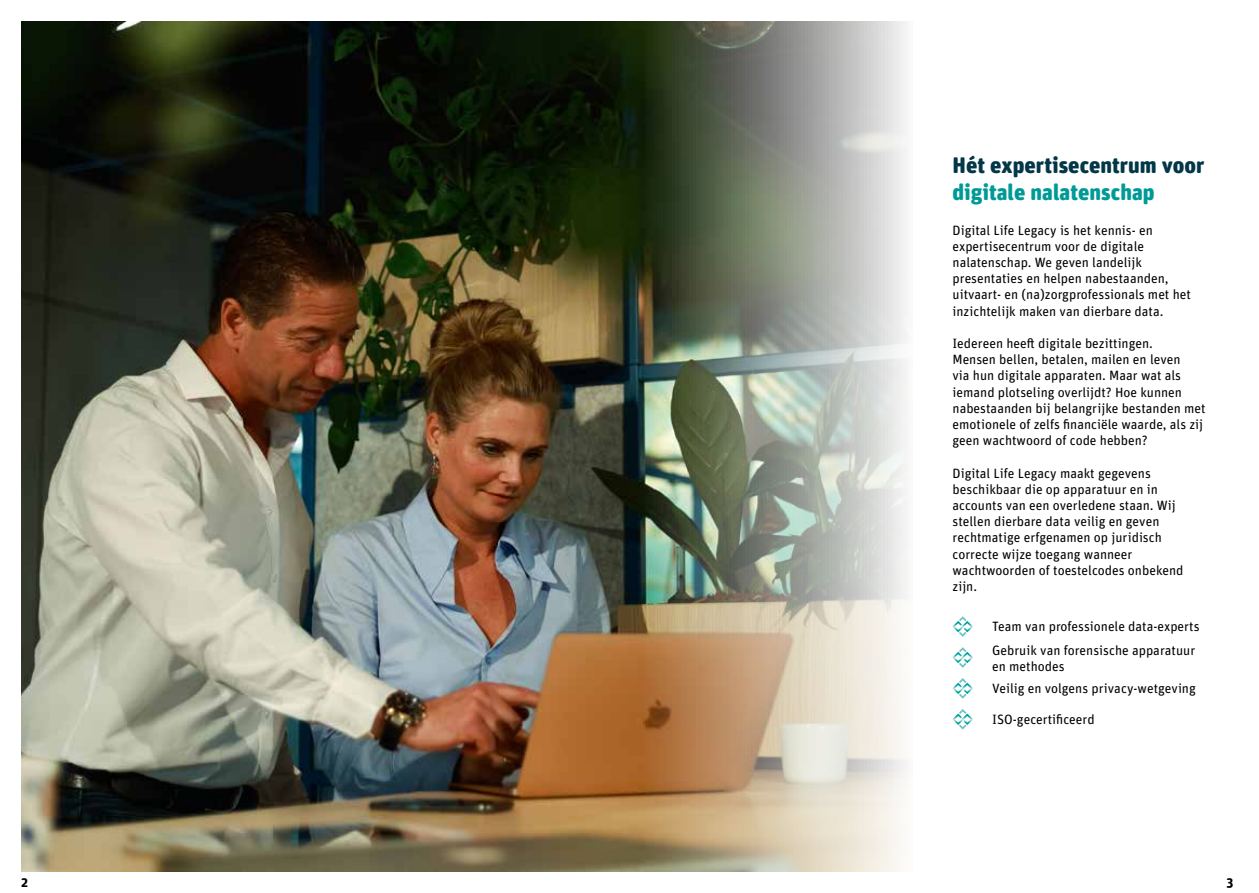
<style>
.page{position:relative;width:1259px;height:893px;background:#fff}
.page>*{position:absolute;margin:0;border:0;box-sizing:border-box;transform-origin:0 0}
.t1{font:900 22.5px "Unit Rounded Pro";color:#033747}
.t2{font:900 22.5px "Unit Rounded Pro";color:#009a96}
.t3{font:13.5px/16.2px "Unit Rounded Pro";color:#000}
.t4{font:700 13.5px "Unit Rounded Pro";color:#000}
</style>
<div class="page">
<img style="left:21px;top:21px;width:885px;height:851px">
<svg style="left:952px;top:616px;width:21px;height:21px"></svg>
<svg style="left:952px;top:647px;width:21px;height:21px"></svg>
<svg style="left:952px;top:678px;width:21px;height:21px"></svg>
<svg style="left:952px;top:709px;width:21px;height:20px"></svg>
<h1 class="t1" style="left:952px;top:149px;width:253px">Hét expertisecentrum voor</h1>
<h1 class="t2" style="left:952px;top:176px;width:203px">digitale nalatenschap</h1>
<p class="t3" style="left:952px;top:221px;width:240px">Digital Life Legacy is het kennis- en expertisecentrum voor de digitale nalatenschap. We geven landelijk presentaties en helpen nabestaanden, uitvaart- en (na)zorgprofessionals met het inzichtelijk maken van dierbare data.</p>
<p class="t3" style="left:952px;top:335px;width:254px">Iedereen heeft digitale bezittingen.<br>Mensen bellen, betalen, mailen en leven<br>via hun digitale apparaten. Maar wat als iemand plotseling overlijdt? Hoe kunnen nabestaanden bij belangrijke bestanden met emotionele of zelfs financiële waarde, als zij geen wachtwoord of code hebben?</p>
<p class="t3" style="left:952px;top:464px;width:232px">Digital Life Legacy maakt gegevens beschikbaar die op apparatuur en in accounts van een overledene staan. Wij stellen dierbare data veilig en geven rechtmatige erfgenamen op juridisch correcte wijze toegang wanneer wachtwoorden of toestelcodes onbekend zijn.</p>
<p class="t3" style="left:992px;top:614px;width:209px;line-height:23.9px">Team van professionele data-experts<br>Gebruik van forensische apparatuur</p>
<p class="t3" style="left:992px;top:655px;width:205px;line-height:21.8px">en methodes<br>Veilig en volgens privacy-wetgeving</p>
<p class="t3" style="left:992px;top:710px;width:104px">ISO-gecertificeerd</p>
<p class="t4" style="left:21px;top:872px;width:8px">2</p>
<p class="t4" style="left:1226px;top:872px;width:8px">3</p>
</div>
